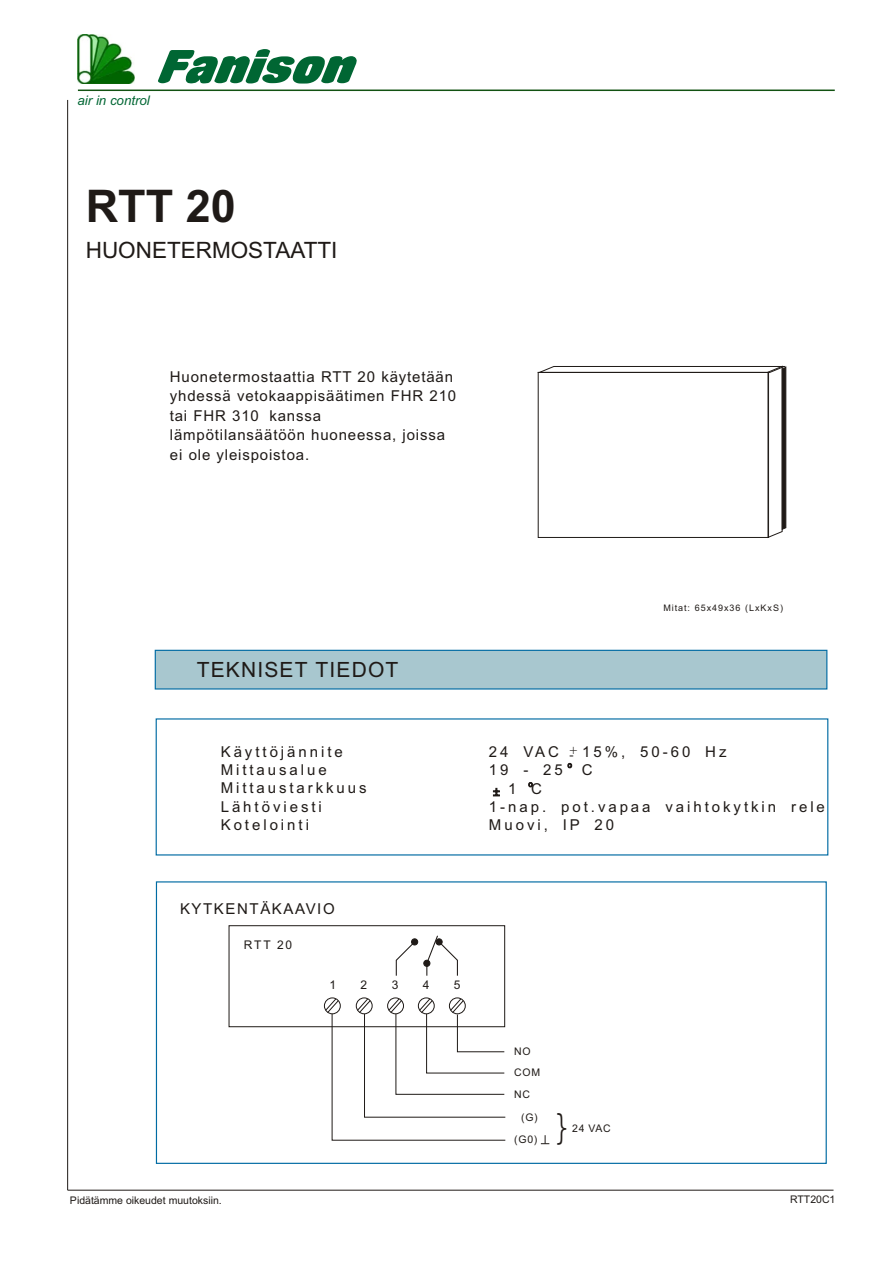
<style>
.page{position:relative;width:894px;height:1265px;background:#fff}
.page>*{position:absolute;margin:0;border:0;box-sizing:border-box;transform-origin:0 0}
.t1{font:700 45px "Arial";color:#1f1a17}
.t2{font:22.5px "Arial";color:#1f1a17}
.t3{font:21px "Arial";letter-spacing:.055em;color:#1f1a17}
.t4{font:15px/19.5px "Arial";letter-spacing:.055em;color:#1f1a17}
.t5{font:15px/18.1px "Arial";letter-spacing:.195em;color:#1f1a17}
.t6{font:15px "Arial";letter-spacing:.105em;color:#1f1a17}
.t7{font:italic 13.2px "Arial";color:#063}
.t8{font:12px "Arial";color:#1f1a17}
.t9{font:12px "Avant Garde Bk BT";color:#1f1a17}
.t10{font:10.5px "Arial";color:#1f1a17}
.t11{font:9px "Arial";letter-spacing:.105em;color:#1f1a17}
.s1{font-size:15px}
</style>
<div class="page">
<hr style="left:67px;top:100px;width:1px;height:1090px;background:#1f1a17">
<hr style="left:68px;top:1189px;width:766px;height:1px;background:#1f1a17">
<div style="left:155px;top:649px;width:672px;height:40px;background:#a8c7cf;border:1px solid #006ba3"></div>
<svg style="left:539px;top:366px;width:247px;height:172px"></svg>
<svg style="left:493px;top:788px;width:7px;height:8px"></svg>
<svg style="left:528px;top:782px;width:5px;height:5px"></svg>
<svg style="left:567px;top:763px;width:5px;height:5px"></svg>
<div style="left:229px;top:925px;width:276px;height:102px;border:1px solid #1f1a17"></div>
<div style="left:324px;top:997px;width:17px;height:17px;border:1px solid #1f1a17;border-radius:50%"></div>
<svg style="left:325px;top:997px;width:181px;height:143px"></svg>
<svg style="left:411px;top:938px;width:7px;height:7px"></svg>
<svg style="left:425px;top:935px;width:33px;height:41px"></svg>
<svg style="left:395px;top:940px;width:21px;height:36px"></svg>
<svg style="left:541px;top:1135px;width:8px;height:9px"></svg>
<img style="left:78px;top:35px;width:57px;height:48px">
<svg style="left:158px;top:49px;width:199px;height:35px"></svg>
<hr style="left:78px;top:89px;width:757px;height:2px;background:#125212">
<p class="t7" style="left:78px;top:95px;width:74px">air in control</p>
<h1 class="t1" style="left:86px;top:189px;width:151px">RTT 20</h1>
<h2 class="t2" style="left:86px;top:242px;width:253px">HUONETERMOSTAATTI</h2>
<p class="t4" style="left:170px;top:368px;width:288px">Huonetermostaattia RTT 20 käytetään yhdessä vetokaappisäätimen FHR 210 tai FHR 310 kanssa lämpötilansäätöön huoneessa, joissa ei ole yleispoistoa.</p>
<h3 class="t3" style="left:197px;top:662px;width:203px">TEKNISET TIEDOT</h3>
<p class="t11" style="left:663px;top:604px;width:121px">Mitat: 65x49x36 (LxKxS)</p>
<p class="t9" style="left:568px;top:744px;width:11px">+<span class="s1">-</span></p>
<p class="t5" style="left:221px;top:744px;width:148px">Käyttöjännite<br>Mittausalue<br>Mittaustarkkuus<br>Lähtöviesti<br>Kotelointi</p>
<p class="t4" style="left:489px;top:743px;width:72px">24 VAC</p>
<p class="t4" style="left:582px;top:743px;width:146px">15%, 50-60 Hz</p>
<p class="t4" style="left:489px;top:762px;width:75px">19 - 25</p>
<p class="t4" style="left:582px;top:762px;width:12px">C</p>
<p class="t5" style="left:489px;top:780px;width:337px;text-indent:19px">1 C<br>1-nap. pot.vapaa vaihtokytkin rele<br>Muovi, IP 20</p>
<p class="t6" style="left:180px;top:903px;width:156px">KYTKENTÄKAAVIO</p>
<p class="t8" style="left:244px;top:939px;width:50px">RTT 20</p>
<p class="t8" style="left:330px;top:980px;width:8px">1</p>
<p class="t8" style="left:361px;top:980px;width:8px">2</p>
<p class="t8" style="left:392px;top:980px;width:8px">3</p>
<p class="t8" style="left:423px;top:980px;width:8px">4</p>
<p class="t8" style="left:454px;top:980px;width:8px">5</p>
<p class="t10" style="left:70px;top:1196px;width:153px">Pidätämme oikeudet muutoksiin.</p>
<p class="t10" style="left:514px;top:1047px;width:18px">NO</p>
<p class="t10" style="left:514px;top:1090px;width:17px">NC</p>
<p class="t10" style="left:514px;top:1068px;width:27px">COM</p>
<p class="t10" style="left:521px;top:1113px;width:18px">(G)</p>
<p class="t10" style="left:514px;top:1135px;width:25px">(G0)</p>
<p class="t10" style="left:572px;top:1124px;width:40px">24 VAC</p>
<p class="t10" style="left:790px;top:1195px;width:47px">RTT20C1</p>
</div>
